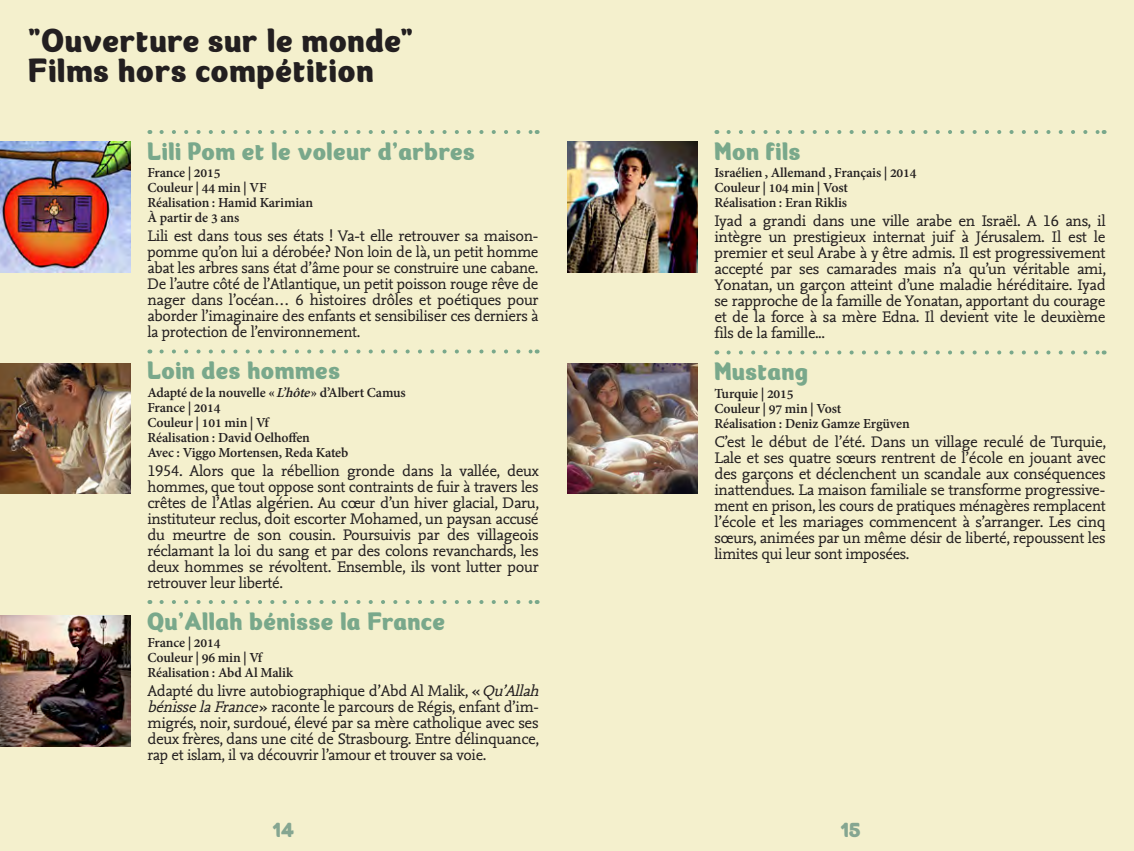
<style>
.page{position:relative;width:1134px;height:851px;background:#fff}
.page>*{position:absolute;margin:0;border:0;box-sizing:border-box;transform-origin:0 0}
.titre_chapitre{font:40px "Gumley";letter-spacing:.035em;color:#231f20;scale:.96 1}
.titre_film{font:30px "Gumley";letter-spacing:.03em;color:#79a88b;scale:.96 1}
.t1{font:24px "Gumley";color:#85a691;scale:.96 1}
.texte_courant{font:16px/16px "Nexus Mix Turk TF";letter-spacing:-.02em;color:#231f20;text-align:justify}
.infos_technique{font:700 15px "Adobe Gurmukhi";letter-spacing:-.01em;color:#231f20}
.s1{font-style:italic}
</style>
<div class="page">
<div style="left:0;top:0;width:1134px;height:850px;background:#f4f0cd"></div>
<svg style="left:162px;top:130px;width:369px;height:4px"></svg>
<svg style="left:162px;top:349px;width:369px;height:4px"></svg>
<svg style="left:162px;top:600px;width:369px;height:4px"></svg>
<svg style="left:728px;top:130px;width:369px;height:4px"></svg>
<svg style="left:728px;top:350px;width:369px;height:4px"></svg>
<img style="left:567px;top:142px;width:130px;height:130px">
<img style="left:567px;top:363px;width:130px;height:130px">
<img style="left:0;top:142px;width:130px;height:130px">
<img style="left:0;top:615px;width:130px;height:131px">
<img style="left:0;top:363px;width:130px;height:130px">
<p class="titre_chapitre" style="left:28px;top:20px;width:402px">"Ouverture sur le monde"</p>
<p class="titre_chapitre" style="left:28px;top:50px;width:361px">Films hors compétition</p>
<p class="titre_film" style="left:147px;top:136px;width:342px">Lili Pom et le voleur d’arbres</p>
<p class="infos_technique" style="left:147px;top:165px;width:75px">France | 2015</p>
<p class="infos_technique" style="left:147px;top:180px;width:121px">Couleur | 44 min | VF</p>
<p class="infos_technique" style="left:147px;top:195px;width:167px">Réalisation : Hamid Karimian</p>
<p class="infos_technique" style="left:147px;top:210px;width:93px">À partir de 3 ans</p>
<p class="texte_courant" style="left:147px;top:227px;width:393px">Lili est dans tous ses états ! Va-t elle retrouver sa maison&shy;pomme qu’on lui a dérobée? Non loin de là, un petit homme abat les arbres sans état d’âme pour se construire une cabane.<br>De l’autre côté de l’Atlantique, un petit poisson rouge rêve de nager dans l’océan… 6 histoires drôles et poétiques pour aborder l’imaginaire des enfants et sensibiliser ces derniers à la protection de l’environnement.</p>
<p class="titre_film" style="left:147px;top:355px;width:202px">Loin des hommes</p>
<p class="infos_technique" style="left:147px;top:384px;width:260px">Adapté de la nouvelle « <span class="s1">L’hôte</span>» d’Albert Camus</p>
<p class="infos_technique" style="left:147px;top:399px;width:75px">France | 2014</p>
<p class="infos_technique" style="left:147px;top:414px;width:123px">Couleur | 101 min | Vf</p>
<p class="infos_technique" style="left:147px;top:429px;width:164px">Réalisation : David Oelhoffen</p>
<p class="infos_technique" style="left:147px;top:444px;width:202px">Avec : Viggo Mortensen, Reda Kateb</p>
<p class="texte_courant" style="left:147px;top:461px;width:393px">1954. Alors que la rébellion gronde dans la vallée, deux hommes, que tout oppose sont contraints de fuir à travers les crêtes de l’Atlas algérien. Au cœur d’un hiver glacial, Daru, instituteur reclus, doit escorter Mohamed, un paysan accusé du meurtre de son cousin. Poursuivis par des villageois réclamant la loi du sang et par des colons revanchards, les deux hommes se révoltent. Ensemble, ils vont lutter pour retrouver leur liberté.</p>
<p class="titre_film" style="left:147px;top:605px;width:311px">Qu’Allah bénisse la France</p>
<p class="infos_technique" style="left:147px;top:634px;width:75px">France | 2014</p>
<p class="infos_technique" style="left:147px;top:649px;width:116px">Couleur | 96 min | Vf</p>
<p class="infos_technique" style="left:147px;top:664px;width:147px">Réalisation : Abd Al Malik</p>
<p class="texte_courant" style="left:147px;top:682px;width:398px;text-align:left">Adapté du livre autobiographique d’Abd Al Malik, «<span class="s1">Qu’Allah bénisselaFrance</span>» raconte le parcours de Régis, enfant d’im&shy;migrés, noir, surdoué, élevé par sa mère catholique avec ses deux frères, dans une cité de Strasbourg. Entre délinquance, rap et islam, il va découvrir l’amour et trouver sa voie.</p>
<p class="titre_film" style="left:714px;top:136px;width:91px">Mon fils</p>
<p class="infos_technique" style="left:714px;top:165px;width:204px">Israélien , Allemand , Français | 2014</p>
<p class="infos_technique" style="left:714px;top:180px;width:135px">Couleur | 104 min | Vost</p>
<p class="infos_technique" style="left:714px;top:195px;width:134px">Réalisation : Eran Riklis</p>
<p class="texte_courant" style="left:714px;top:212px;width:393px">Iyad a grandi dans une ville arabe en Israël. A 16 ans, il intègre un prestigieux internat juif à Jérusalem. Il est le premier et seul Arabe à y être admis. Il est progressivement accepté par ses camarades mais n’a qu’un véritable ami, Yonatan, un garçon atteint d’une maladie héréditaire. Iyad se rapproche de la famille de Yonatan, apportant du courage et de la force à sa mère Edna. Il devient vite le deuxième fils de la famille...</p>
<p class="titre_film" style="left:714px;top:356px;width:98px">Mustang</p>
<p class="infos_technique" style="left:714px;top:385px;width:81px">Turquie | 2015</p>
<p class="infos_technique" style="left:714px;top:400px;width:128px">Couleur | 97 min | Vost</p>
<p class="infos_technique" style="left:714px;top:415px;width:197px">Réalisation : Deniz Gamze Ergüven</p>
<p class="texte_courant" style="left:714px;top:432px;width:393px">C’est le début de l’été. Dans un village reculé de Turquie, Lale et ses quatre sœurs rentrent de l’école en jouant avec des garçons et déclenchent un scandale aux conséquences inattendues. La maison familiale se transforme progressive&shy;ment en prison, les cours de pratiques ménagères remplacent l’école et les mariages commencent à s’arranger. Les cinq sœurs, animées par un même désir de liberté, repoussent les limites qui leur sont imposées.</p>
<h3 class="t1" style="left:273px;top:817px;width:23px">14</h3>
<h3 class="t1" style="left:841px;top:817px;width:22px">15</h3>
</div>
